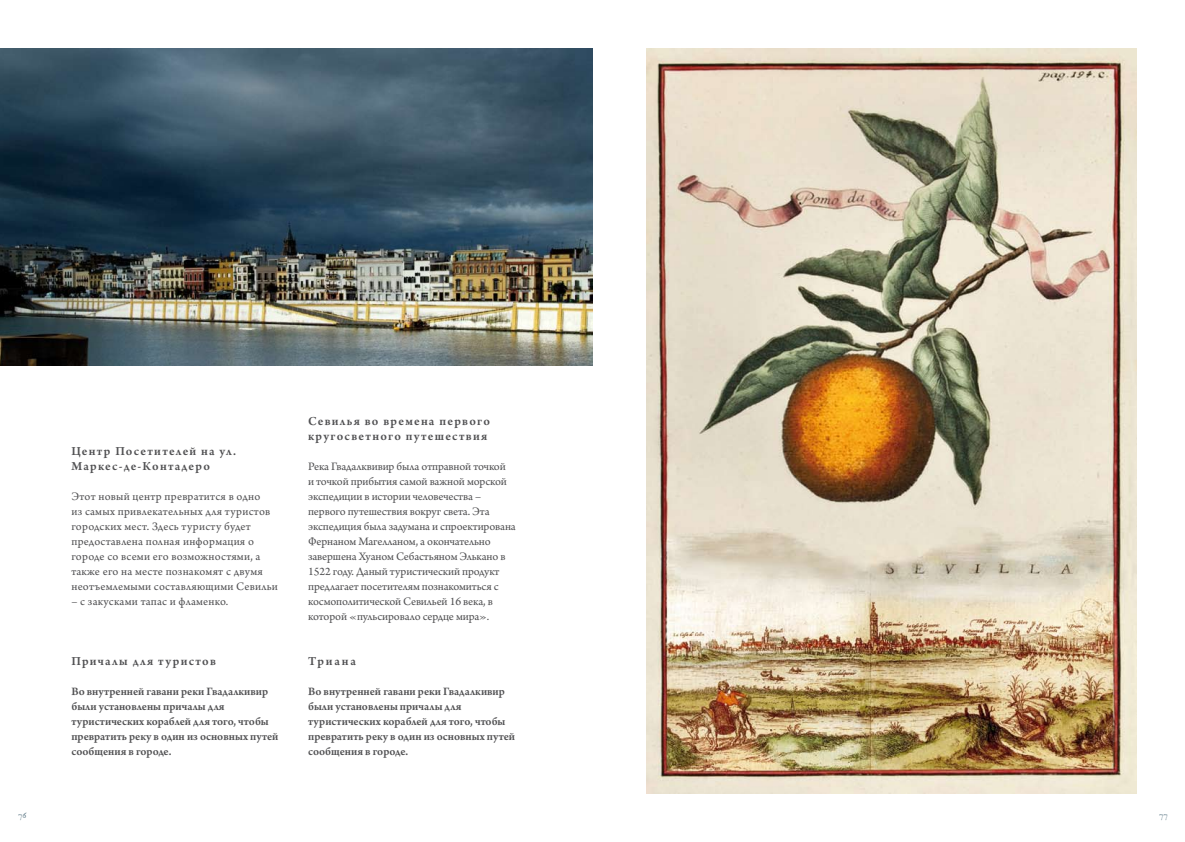
<style>
.page{position:relative;width:1185px;height:842px;background:#fff}
.page>*{position:absolute;margin:0;border:0;box-sizing:border-box;transform-origin:0 0}
.t1{font:600 13px/15px "Arno Pro";letter-spacing:.1em;color:#505052}
.t2{font:12px/15px "Arno Pro";letter-spacing:-.01em;color:#505052}
.t3{font:600 12px/15px "Arno Pro";color:#505052}
.t4{font:12px/15px "Arno Pro";letter-spacing:.02em;color:#505052}
.t5{font:12px "Arno Pro";letter-spacing:.015em;color:#505052}
.t6{font:9.5px "IM FELL English PRO Roman";color:#66808d}
</style>
<div class="page">
<img style="left:646px;top:49px;width:490px;height:744px">
<img style="left:0;top:49px;width:592px;height:317px">
<p class="t1" style="left:71px;top:444px;width:166px">Центр Посетителей на ул.<br>Маркес-де-Контадеро</p>
<p class="t4" style="left:71px;top:489px;width:208px">Этот новый центр превратится в одно<br>из самых привлекательных для туристов городских мест. Здесь туристу будет предоставлена полная информация о городе со всеми его возможностями, а также его на месте познакомят с двумя неотъемлемыми составляющими Севильи</p>
<p class="t5" style="left:71px;top:594px;width:158px">– с закусками тапас и фламенко.</p>
<p class="t1" style="left:71px;top:654px;width:146px">Причалы для туристов</p>
<p class="t3" style="left:71px;top:684px;width:208px">Во внутренней гавани реки Гвадалкивир были установлены причалы для туристических кораблей для того, чтобы превратить реку в один из основных путей сообщения в городе.</p>
<p class="t1" style="left:308px;top:414px;width:183px">Севилья во времена первого кругосветного путешествия</p>
<p class="t2" style="left:308px;top:459px;width:209px">Река Гвадалквивир была отправной точкой<br>и точкой прибытия самой важной морской экспедиции в истории человечества – первого путешествия вокруг света. Эта экспедиция была задумана и спроектирована Фернаном Магелланом, а окончательно завершена Хуаном Себастьяном Элькано в 1522 году. Даный туристический продукт предлагает посетителям познакомиться с космополитической Севильей 16 века, в которой «пульсировало сердце мира».</p>
<p class="t1" style="left:308px;top:654px;width:49px">Триана</p>
<p class="t3" style="left:308px;top:684px;width:208px">Во внутренней гавани реки Гвадалкивир были установлены причалы для туристических кораблей для того, чтобы превратить реку в один из основных путей сообщения в городе.</p>
<p class="t6" style="left:18px;top:809px;width:10px">76</p>
<p class="t6" style="left:1159px;top:809px;width:10px">77</p>
</div>
